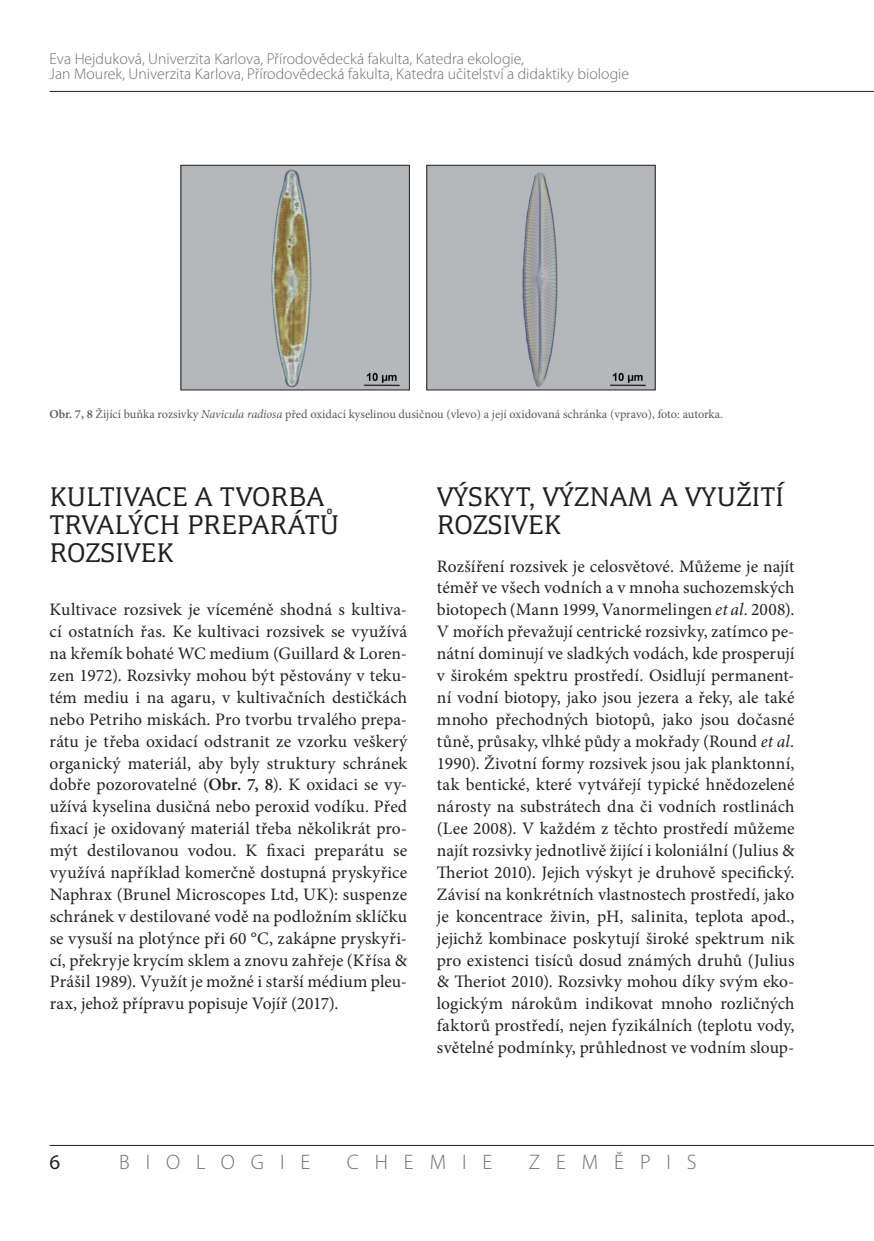
<style>
.page{position:relative;width:874px;height:1241px;background:#fff}
.page>*{position:absolute;margin:0;border:0;box-sizing:border-box;transform-origin:0 0}
.t1{font:28px/28px "Congress TOT";letter-spacing:.015em;color:#231f20}
.t2{font:300 21px "Myriad Pro";letter-spacing:.76em;color:#6c6d70}
.t3{font:21px "Myriad Pro";color:#231f20}
.t4{font:17.5px/21.9px "Minion Pro";letter-spacing:.005em;color:#231f20;text-align:justify}
.t5{font:300 15.75px/15.8px "Myriad Pro";color:#6c6d70}
.t6{font:12.25px "Minion Pro";color:#57585a}
.s1{font-weight:600}
.s2{font-style:italic}
</style>
<div class="page">
<hr style="left:50px;top:1144px;width:823px;height:1px;background:#231f20">
<hr style="left:50px;top:91px;width:823px;height:1px;background:#231f20">
<img style="left:183px;top:167px;width:224px;height:221px">
<img style="left:428px;top:167px;width:225px;height:221px">
<div style="left:426px;top:165px;width:229px;height:225px;border:1px solid #231f20"></div>
<p class="t5" style="left:50px;top:50px;width:580px">Eva Hejduková, Univerzita Karlova, Přírodovědecká fakulta, Katedra ekologie,<br>Jan Mourek, Univerzita Karlova, Přírodovědecká fakulta, Katedra učitelství a didaktiky biologie</p>
<p class="t6" style="left:50px;top:406px;width:674px"><span class="s1">Obr. 7, 8</span> Žijící buňka rozsivky <span class="s2">Navicula radiosa</span> před oxidací kyselinou dusičnou (vlevo) a její oxidovaná schránka (vpravo), foto: autorka.</p>
<h1 class="t1" style="left:50px;top:482px;width:290px">KULTIVACE A TVORBA<br>TRVALÝCH PREPARÁTŮ<br>ROZSIVEK</h1>
<p class="t4" style="left:50px;top:598px;width:359px">Kultivace rozsivek je víceméně shodná s kultiva&shy;cí ostatních řas. Ke kultivaci rozsivek se využívá na křemík bohaté WC medium (Guillard &amp; Loren&shy;zen 1972). Rozsivky mohou být pěstovány v teku&shy;tém mediu i na agaru, v kultivačních destičkách nebo Petriho miskách. Pro tvorbu trvalého prepa&shy;rátu je třeba oxidací odstranit ze vzorku veškerý organický materiál, aby byly struktury schránek dobře pozorovatelné (<span class="s1">Obr. 7, 8</span>). K oxidaci se vy&shy;užívá kyselina dusičná nebo peroxid vodíku. Před fixací je oxidovaný materiál třeba několikrát pro&shy;mýt destilovanou vodou. K fixaci preparátu se využívá například komerčně dostupná pryskyřice Naphrax (Brunel Microscopes Ltd, UK): suspenze schránek v destilované vodě na podložním sklíčku se vysuší na plotýnce při 60 °C, zakápne pryskyři&shy;cí, překryje krycím sklem a znovu zahřeje (Křísa &amp; Prášil 1989). Využít je možné i starší médium pleu&shy;rax, jehož přípravu popisuje Vojíř (2017).</p>
<h1 class="t1" style="left:437px;top:482px;width:348px">VÝSKYT, VÝZNAM A VYUŽITÍ<br>ROZSIVEK</h1>
<p class="t4" style="left:437px;top:555px;width:359px">Rozšíření rozsivek je celosvětové. Můžeme je najít téměř ve všech vodních a v mnoha suchozemských biotopech (Mann 1999, Vanormelingen <span class="s2">et al.</span> 2008).<br>V mořích převažují centrické rozsivky, zatímco pe&shy;nátní dominují ve sladkých vodách, kde prosperují v širokém spektru prostředí. Osidlují permanent&shy;ní vodní biotopy, jako jsou jezera a řeky, ale také mnoho přechodných biotopů, jako jsou dočasné tůně, průsaky, vlhké půdy a mokřady (Round <span class="s2">et al.<br></span>1990). Životní formy rozsivek jsou jak planktonní, tak bentické, které vytvářejí typické hnědozelené nárosty na substrátech dna či vodních rostlinách (Lee 2008). V každém z těchto prostředí můžeme najít rozsivky jednotlivě žijící i koloniální (Julius &amp; Theriot 2010). Jejich výskyt je druhově specifický.<br>Závisí na konkrétních vlastnostech prostředí, jako je koncentrace živin, pH, salinita, teplota apod., jejichž kombinace poskytují široké spektrum nik pro existenci tisíců dosud známých druhů (Julius &amp; Theriot 2010). Rozsivky mohou díky svým eko&shy;logickým nárokům indikovat mnoho rozličných faktorů prostředí, nejen fyzikálních (teplotu vody, světelné podmínky, průhlednost ve vodním sloup-</p>
<p class="t3" style="left:50px;top:1148px;width:12px">6</p>
<p class="t2" style="left:119px;top:1149px;width:192px">BIOLOGIE</p>
<p class="t2" style="left:346px;top:1149px;width:147px">CHEMIE</p>
<p class="t2" style="left:528px;top:1149px;width:169px">ZEMĚPIS</p>
</div>
